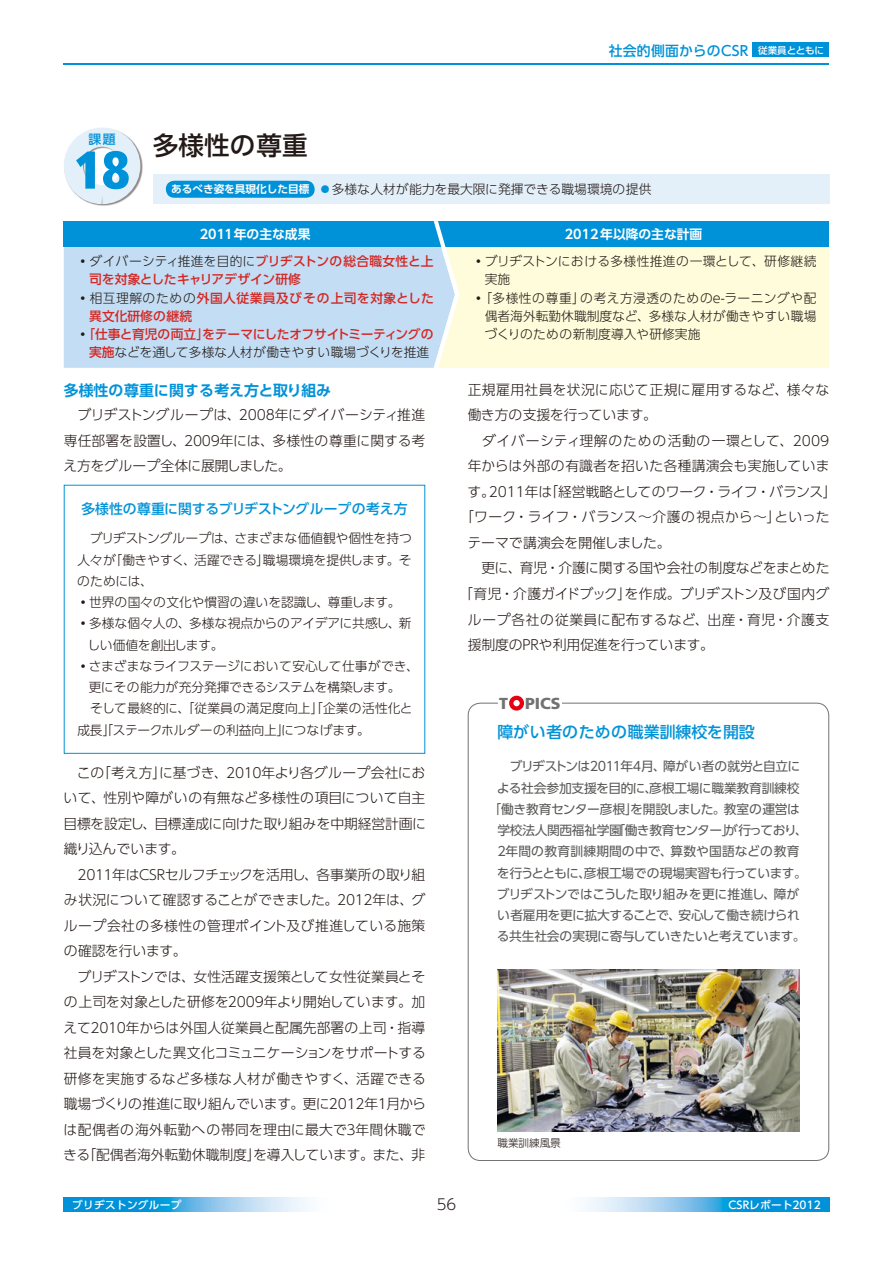
<style>
.page{position:relative;width:893px;height:1263px;background:#fff}
.page>*{position:absolute;margin:0;border:0;box-sizing:border-box;transform-origin:0 0}
.t1{font:900 condensed 53.1px "Frutiger";color:#0092d8}
.t2{font:500 25.5px "UD Shin Go Pro";color:#231916}
.t3{font:500 15.9px "UD Shin Go Pro";letter-spacing:-.005em;color:#0092d8}
.t4{font:900 15.9px "Frutiger";color:#727272}
.t5{font:700 14.85px "UD Shin Go Pro De";color:#0092d8}
.t6{font:300 14.85px "UD Shin Go Pro";color:#231916}
.t7{font:300 13.8px/25.5px "UD Shin Go Pro";color:#231916;text-align:justify}
.t8{font:500 13.8px "UD Shin Go Pro";letter-spacing:.005em;color:#0092d8}
.t9{font:300 13.8px "UD Shin Go Pro";letter-spacing:.045em;color:#231916}
.t10{font:300 13.8px "UD Shin Go Pro";letter-spacing:.02em;color:#231916}
.t11{font:300 13.8px "UD Shin Go Pro";letter-spacing:-.025em;color:#231916}
.t12{font:300 13.8px "UD Shin Go Pro";letter-spacing:.03em;color:#231916}
.t13{font:300 13.8px "UD Shin Go Pro";letter-spacing:.035em;color:#231916}
.t14{font:300 12.75px "UD Shin Go Pro";color:#231916}
.t15{font:12.75px "UD Shin Go Pro";letter-spacing:-.025em;color:#595857}
.t16{font:500 12.75px "UD Shin Go Pro";letter-spacing:-.025em;color:#d32724}
.t17{font:300 12.75px "UD Shin Go Pro";letter-spacing:.035em;color:#231916}
.t18{font:300 12.75px "UD Shin Go Pro";letter-spacing:.03em;color:#231916}
.t19{font:500 12.75px "UD Shin Go Pro";letter-spacing:.035em;color:#d32724}
.t20{font:12.75px "UD Shin Go Pro";letter-spacing:-.05em;color:#595857}
.t21{font:500 12.75px "UD Shin Go Pro";color:#d32724}
.t22{font:12.75px "UD Shin Go Pro";letter-spacing:.005em;color:#595857}
.t23{font:700 12.75px "UD Shin Go Pro De";color:#fff}
.t24{font:300 12.75px "UD Shin Go Pro";letter-spacing:-.02em;color:#231916}
.t25{font:500 12.75px "UD Shin Go Pro";color:#0092d8}
.t26{font:500 10.65px "UD Shin Go Pro";color:#fff}
.t27{font:500 10.65px "UD Shin Go Pro";letter-spacing:.03em;color:#fff}
.t28{font:300 10.65px "UD Shin Go Pro";letter-spacing:-.005em;color:#231916}
.s1{font-family:"UD Shin Go Pro De";font-weight:700;font-size:10.65px;color:#fff}
.s2{color:#0092d8}
.s3{font-weight:500;color:#d32724}
.s4{font-weight:300;color:#231916}
</style>
<div class="page">
<svg style="left:586px;top:1197px;width:243px;height:15px;background:#5eb8e6"></svg>
<svg style="left:64px;top:1197px;width:244px;height:15px;background:#5eb7e6"></svg>
<hr style="left:64px;top:64px;width:765px;height:1px;background:#0092d8">
<div style="left:153px;top:174px;width:676px;height:30px;background:#e3f0fa"></div>
<div style="left:753px;top:43px;width:76px;height:14px;background:#0092d8"></div>
<div style="left:64px;top:128px;width:78px;height:78px;background:#231916;opacity:.5"></div>
<div style="left:64px;top:128px;width:76px;height:76px;border:19px solid #e3f0fa;border-radius:50%"></div>
<div style="left:166px;top:181px;width:149px;height:17px;background:#0092d8;border-radius:9px"></div>
<div style="left:459px;top:247px;width:370px;height:121px;background:#fffcdb"></div>
<div style="left:64px;top:247px;width:370px;height:121px;background:#c3def4"></div>
<div style="left:64px;top:221px;width:765px;height:26px;background:#0092d8"></div>
<svg style="left:434px;top:221px;width:25px;height:147px"></svg>
<div style="left:509px;top:696px;width:15px;height:15px;border:4px solid #e60013;border-radius:50%"></div>
<img style="left:497px;top:969px;width:302px;height:162px">
<p class="t8" style="left:609px;top:39px;width:217px">社会的側面からのCSR <sup>従業員とともに</sup></p>
<p class="t25" style="left:89px;top:129px;width:28px">課題</p>
<h1 class="t1" style="left:74px;top:138px;width:57px">18</h1>
<h2 class="t2" style="left:153px;top:125px;width:156px">多様性の尊重</h2>
<p class="t14" style="left:171px;top:179px;width:482px"><span class="s1">あるべき姿を具現化した目標</span> <span class="s2">◦</span>多様な人材が能力を最大限に発揮できる職場環境の提供</p>
<p class="t23" style="left:200px;top:224px;width:112px">2011年の主な成果</p>
<p class="t23" style="left:565px;top:224px;width:139px">2012年以降の主な計画</p>
<p class="t14" style="left:77px;top:251px;width:359px">◦ダイバーシティ推進を目的に<span class="s3">ブリヂストンの総合職女性と上</span></p>
<p class="t21" style="left:89px;top:269px;width:213px">司を対象としたキャリアデザイン研修</p>
<p class="t19" style="left:77px;top:287px;width:359px"><span class="s4">◦相互理解のための</span>外国人従業員及びその上司を対象とした</p>
<p class="t21" style="left:89px;top:305px;width:104px">異文化研修の継続</p>
<p class="t16" style="left:76px;top:323px;width:359px"><span class="s4">◦</span>「仕事と育児の両立」をテーマにしたオフサイトミーティングの</p>
<p class="t14" style="left:89px;top:342px;width:342px"><span class="s3">実施</span>などを通して多様な人材が働きやすい職場づくりを推進</p>
<p class="t5" style="left:64px;top:378px;width:269px">多様性の尊重に関する考え方と取り組み</p>
<p class="t7" style="left:63px;top:402px;width:363px">　ブリヂストングループは、2008年にダイバーシティ推進専任部署を設置し、2009年には、多様性の尊重に関する考え方をグループ全体に展開しました。</p>
<p class="t8" style="left:82px;top:498px;width:327px">多様性の尊重に関するブリヂストングループの考え方</p>
<p class="t14" style="left:77px;top:528px;width:336px">　ブリヂストングループは、さまざまな価値観や個性を持つ</p>
<p class="t14" style="left:77px;top:549px;width:336px">人々が「働きやすく、活躍できる」職場環境を提供します。そ</p>
<p class="t14" style="left:77px;top:571px;width:77px">のためには、</p>
<p class="t14" style="left:77px;top:592px;width:325px">◦世界の国々の文化や慣習の違いを認識し、尊重します。</p>
<p class="t14" style="left:77px;top:613px;width:336px">◦多様な個々人の、多様な視点からのアイデアに共感し、新</p>
<p class="t24" style="left:87px;top:634px;width:137px">しい価値を創出します。</p>
<p class="t14" style="left:77px;top:656px;width:343px">◦さまざまなライフステージにおいて安心して仕事ができ、</p>
<p class="t14" style="left:89px;top:677px;width:313px">更にその能力が充分発揮できるシステムを構築します。</p>
<p class="t14" style="left:77px;top:698px;width:337px">　そして最終的に、「従業員の満足度向上」「企業の活性化と</p>
<p class="t14" style="left:77px;top:719px;width:294px">成長」「ステークホルダーの利益向上」につなげます。</p>
<p class="t7" style="left:63px;top:759px;width:364px;text-align:left">　この「考え方」に基づき、2010年より各グループ会社において、性別や障がいの有無など多様性の項目について自主目標を設定し、目標達成に向けた取り組みを中期経営計画に織り込んでいます。<br>　2011年はCSRセルフチェックを活用し、各事業所の取り組み状況について確認することができました。2012年は、グループ会社の多様性の管理ポイント及び推進している施策の確認を行います。<br>　ブリヂストンでは、女性活躍支援策として女性従業員とその上司を対象とした研修を2009年より開始しています。加えて2010年からは外国人従業員と配属先部署の上司・指導社員を対象とした異文化コミュニケーションをサポートする研修を実施するなど多様な人材が働きやすく、活躍できる職場づくりの推進に取り組んでいます。更に2012年1月からは配偶者の海外転勤への帯同を理由に最大で3年間休職できる「配偶者海外転勤休職制度」を導入しています。また、非</p>
<p class="t18" style="left:472px;top:251px;width:346px">◦ブリヂストンにおける多様性推進の一環として、研修継続</p>
<p class="t14" style="left:485px;top:269px;width:27px">実施</p>
<p class="t17" style="left:472px;top:287px;width:346px">◦「多様性の尊重」の考え方浸透のためのe-ラーニングや配</p>
<p class="t14" style="left:485px;top:305px;width:333px">偶者海外転勤休職制度など、多様な人材が働きやすい職場</p>
<p class="t14" style="left:485px;top:323px;width:217px">づくりのための新制度導入や研修実施</p>
<p class="t12" style="left:468px;top:378px;width:363px">正規雇用社員を状況に応じて正規に雇用するなど、様々な</p>
<p class="t7" style="left:468px;top:402px;width:191px">働き方の支援を行っています。</p>
<p class="t9" style="left:468px;top:429px;width:363px">　ダイバーシティ理解のための活動の一環として、2009</p>
<p class="t7" style="left:468px;top:453px;width:363px">年からは外部の有識者を招いた各種講演会も実施していま</p>
<p class="t7" style="left:468px;top:478px;width:371px">す。2011年は「経営戦略としてのワーク・ライフ・バランス」</p>
<p class="t10" style="left:460px;top:506px;width:371px">「ワーク・ライフ・バランス〜介護の視点から〜」といった</p>
<p class="t7" style="left:467px;top:529px;width:205px">テーマで講演会を開催しました。</p>
<p class="t11" style="left:468px;top:557px;width:363px">　更に、育児・介護に関する国や会社の制度などをまとめた</p>
<p class="t7" style="left:459px;top:580px;width:371px">「育児・介護ガイドブック」を作成。ブリヂストン及び国内グ</p>
<p class="t13" style="left:468px;top:608px;width:363px">ループ各社の従業員に配布するなど、出産・育児・介護支</p>
<p class="t7" style="left:468px;top:631px;width:248px">援制度のPRや利用促進を行っています。</p>
<p class="t4" style="left:499px;top:694px;width:63px">T PICS</p>
<p class="t3" style="left:497px;top:719px;width:259px">障がい者のための職業訓練校を開設</p>
<p class="t20" style="left:497px;top:756px;width:304px">　ブリヂストンは2011年4月、障がい者の就労と自立に</p>
<p class="t15" style="left:497px;top:777px;width:304px">よる社会参加支援を目的に、彦根工場に職業教育訓練校</p>
<p class="t15" style="left:489px;top:799px;width:313px">「働き教育センター彦根」を開設しました。教室の運営は</p>
<p class="t15" style="left:497px;top:820px;width:312px">学校法人関西福祉学園「働き教育センター」が行っており、</p>
<p class="t22" style="left:497px;top:841px;width:304px">2年間の教育訓練期間の中で、算数や国語などの教育</p>
<p class="t15" style="left:497px;top:862px;width:311px">を行うとともに、彦根工場での現場実習も行っています。</p>
<p class="t15" style="left:497px;top:884px;width:304px">ブリヂストンではこうした取り組みを更に推進し、障が</p>
<p class="t15" style="left:497px;top:905px;width:304px">い者雇用を更に拡大することで、安心して働き続けられ</p>
<p class="t15" style="left:497px;top:926px;width:310px">る共生社会の実現に寄与していきたいと考えています。</p>
<p class="t28" style="left:497px;top:1134px;width:65px">職業訓練風景</p>
<p class="t27" style="left:72px;top:1196px;width:111px">ブリヂストングループ</p>
<p class="t6" style="left:437px;top:1192px;width:21px">56</p>
<p class="t26" style="left:729px;top:1196px;width:94px">CSRレポート2012</p>
</div>
